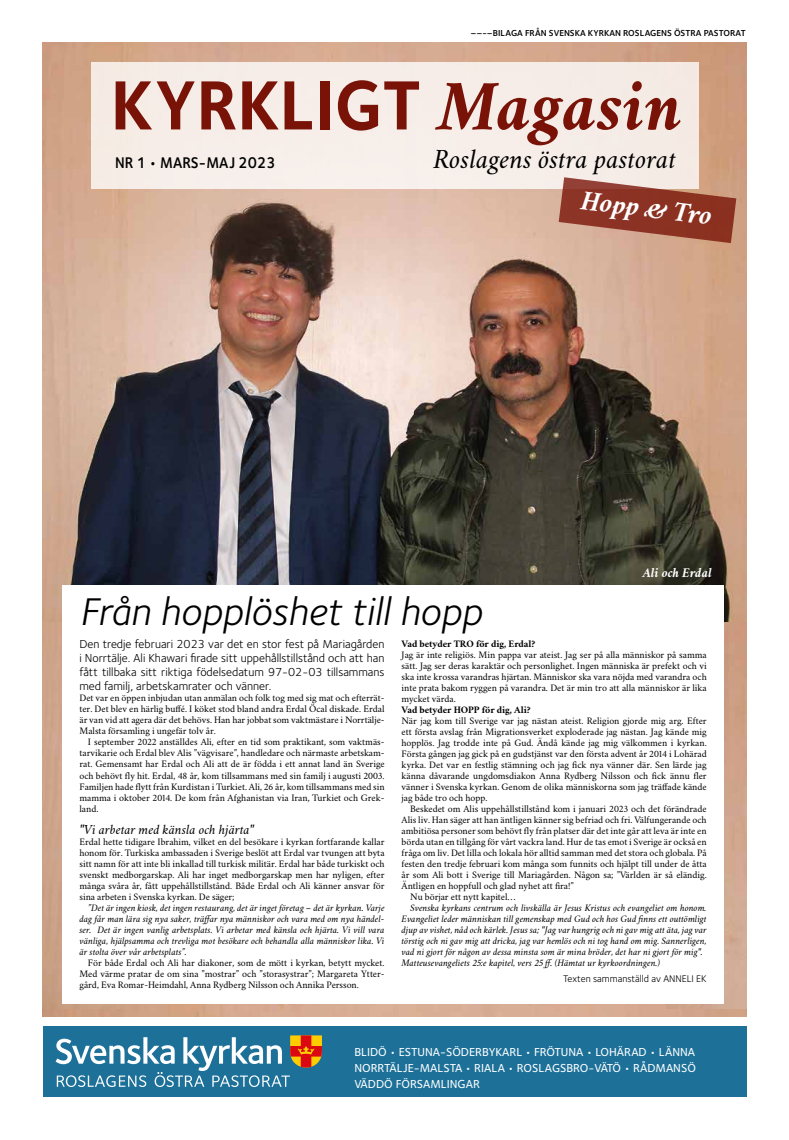
<style>
.page{position:relative;width:789px;height:1140px;background:#fff}
.page>*{position:absolute;margin:0;border:0;box-sizing:border-box;transform-origin:0 0}
.t1{font:700 72px "Foundry Sterling OT3";color:#791307;scale:.95 1}
.t2{font:italic 40px "Foundry Sterling OT3";color:#000}
.t3{font:italic 28px "Crimson Svk 2.0";color:#000}
.t4{font:italic 700 28px "Crimson Svk 2.0";color:#fff}
.t5{font:600 16px "Foundry Sterling OT3";color:#000;scale:.92 1}
.t6{font:italic 14px "Crimson Svk 2.0";color:#000}
.t7{font:italic 700 13.5px "Crimson Svk 2.0";color:#fff}
.t8{font:12px/14px "Foundry Sterling OT3";color:#000;text-align:justify}
.t9{font:500 12px/16px "Foundry Sterling OT3";color:#fff;text-align:justify}
.t10{font:10px/11px "Crimson Svk 2.0";color:#000;text-align:justify}
.t11{font:italic 10px/11px "Crimson Svk 2.0";color:#000;text-align:justify}
.t12{font:700 10px "Crimson Svk 2.0";color:#000}
.t13{font:10px "Foundry Sterling OT3";color:#000}
.t14{font:600 9px "Foundry Sterling OT3";color:#000}
.s1{font-family:"Crimson Svk 2.0";font-style:italic}
</style>
<div class="page">
<img style="left:666px;top:621px;width:80px;height:387px">
<img style="left:43px;top:43px;width:703px;height:578px">
<div style="left:43px;top:1025px;width:703px;height:71px;background:#1d7199"></div>
<svg style="left:56px;top:1035px;width:266px;height:52px"></svg>
<div style="left:62px;top:585px;width:661px;height:418px;background:#fff"></div>
<div style="left:91px;top:62px;width:606px;height:127px;background:#f6ede8"></div>
<svg style="left:558px;top:177px;width:177px;height:66px;background:#a76050"></svg>
<p class="t14" style="left:470px;top:26px;width:276px">––-–BILAGA FRÅN SVENSKA KYRKAN ROSLAGENS ÖSTRA PASTORAT</p>
<h1 class="t1" style="left:111px;top:48px;width:602px">KYRKLIGT <span class="s1">Magasin</span></h1>
<h3 class="t5" style="left:115px;top:150px;width:176px">NR 1 • MARS-MAJ 2023</h3>
<h3 class="t3" style="left:433px;top:142px;width:244px">Roslagens östra pastorat</h3>
<h3 class="t4" style="left:583px;top:181px;width:133px;rotate:7deg">Hopp &amp; Tro</h3>
<h2 class="t2" style="left:79px;top:582px;width:404px">Från hopplöshet till hopp</h2>
<h3 class="t7" style="left:642px;top:563px;width:70px">Ali och Erdal</h3>
<p class="t8" style="left:79px;top:636px;width:306px">Den tredje februari 2023 var det en stor fest på Mariagården i Norrtälje. Ali Khawari firade sitt uppehållstillstånd och att han fått tillbaka sitt riktiga födelsedatum 97-02-03 tillsammans med familj, arbetskamrater och vänner.</p>
<p class="t10" style="left:79px;top:692px;width:306px">Det var en öppen inbjudan utan anmälan och folk tog med sig mat och efterrät&shy;ter. Det blev en härlig buffé. I köket stod bland andra Erdal Öcal diskade. Erdal är van vid att agera där det behövs. Han har jobbat som vaktmästare i Norrtälje-Malsta församling i ungefär tolv år.</p>
<p class="t10" style="left:79px;top:736px;width:306px;text-indent:8px">I september 2022 anställdes Ali, efter en tid som praktikant, som vaktmäs&shy;tarvikarie och Erdal blev Alis ”vägvisare”, handledare och närmaste arbetskam&shy;rat. Gemensamt har Erdal och Ali att de är födda i ett annat land än Sverige och behövt fly hit. Erdal, 48 år, kom tillsammans med sin familj i augusti 2003.<br>Familjen hade flytt från Kurdistan i Turkiet. Ali, 26 år, kom tillsammans med sin mamma i oktober 2014. De kom från Afghanistan via Iran, Turkiet och Grek&shy;land.</p>
<h3 class="t6" style="left:79px;top:821px;width:176px">"Vi arbetar med känsla och hjärta"</h3>
<p class="t10" style="left:79px;top:835px;width:306px">Erdal hette tidigare Ibrahim, vilket en del besökare i kyrkan fortfarande kallar honom för. Turkiska ambassaden i Sverige beslöt att Erdal var tvungen att byta sitt namn för att inte bli inkallad till turkisk militär. Erdal har både turkiskt och svenskt medborgarskap. Ali har inget medborgarskap men har nyligen, efter många svåra år, fått uppehållstillstånd. Både Erdal och Ali känner ansvar för sina arbeten i Svenska kyrkan. De säger;</p>
<p class="t11" style="left:79px;top:902px;width:306px;text-indent:8px">”Det är ingen kiosk, det ingen restaurang, det är inget företag – det är kyrkan. Varje dag får man lära sig nya saker, träffar nya människor och vara med om nya händel&shy;ser. Det är ingen vanlig arbetsplats. Vi arbetar med känsla och hjärta. Vi vill vara vänliga, hjälpsamma och trevliga mot besökare och behandla alla människor lika. Vi är stolta över vår arbetsplats”.</p>
<p class="t10" style="left:79px;top:956px;width:306px;text-indent:8px">För både Erdal och Ali har diakoner, som de mött i kyrkan, betytt mycket.<br>Med värme pratar de om sina ”mostrar” och ”storasystrar”; Margareta Ytter&shy;gård, Eva Romar-Heimdahl, Anna Rydberg Nilsson och Annika Persson.</p>
<p class="t12" style="left:401px;top:635px;width:135px">Vad betyder TRO för dig, Erdal?</p>
<p class="t10" style="left:401px;top:648px;width:306px">Jag är inte religiös. Min pappa var ateist. Jag ser på alla människor på samma sätt. Jag ser deras karaktär och personlighet. Ingen människa är prefekt och vi ska inte krossa varandras hjärtan. Människor ska vara nöjda med varandra och inte prata bakom ryggen på varandra. Det är min tro att alla människor är lika mycket värda.</p>
<p class="t12" style="left:401px;top:701px;width:131px">Vad betyder HOPP för dig, Ali?</p>
<p class="t10" style="left:401px;top:714px;width:306px">När jag kom till Sverige var jag nästan ateist. Religion gjorde mig arg. Efter ett första avslag från Migrationsverket exploderade jag nästan. Jag kände mig hopplös. Jag trodde inte på Gud. Ändå kände jag mig välkommen i kyrkan.<br>Första gången jag gick på en gudstjänst var den första advent år 2014 i Lohärad kyrka. Det var en festlig stämning och jag fick nya vänner där. Sen lärde jag känna dåvarande ungdomsdiakon Anna Rydberg Nilsson och fick ännu fler vänner i Svenska kyrkan. Genom de olika människorna som jag träffade kände jag både tro och hopp.</p>
<p class="t10" style="left:410px;top:802px;width:298px">Beskedet om Alis uppehållstillstånd kom i januari 2023 och det förändrade</p>
<p class="t10" style="left:401px;top:813px;width:306px">Alis liv. Han säger att han äntligen känner sig befriad och fri. Välfungerande och</p>
<p class="t10" style="left:401px;top:824px;width:306px">ambitiösa personer som behövt fly från platser där det inte går att leva är inte en</p>
<p class="t10" style="left:401px;top:835px;width:306px">börda utan en tillgång för vårt vackra land. Hur de tas emot i Sverige är också en</p>
<p class="t10" style="left:401px;top:846px;width:306px">fråga om liv. Det lilla och lokala hör alltid samman med det stora och globala. På</p>
<p class="t10" style="left:401px;top:857px;width:306px">festen den tredje februari kom många som funnits och hjälpt till under de åtta</p>
<p class="t10" style="left:401px;top:868px;width:306px">år som Ali bott i Sverige till Mariagården. Någon sa; ”Världen är så eländig.</p>
<p class="t10" style="left:401px;top:879px;width:174px">Äntligen en hoppfull och glad nyhet att fira!”</p>
<p class="t10" style="left:410px;top:890px;width:107px">Nu börjar ett nytt kapitel…</p>
<p class="t11" style="left:401px;top:901px;width:306px;text-align:left;text-indent:8px">Svenska kyrkans centrum och livskälla är Jesus Kristus och evangeliet om honom.<br>Evangeliet leder människan till gemenskap med Gud och hos Gud finns ett outtömligt djup av vishet, nåd och kärlek. Jesus sa; "Jag var hungrig och ni gav mig att äta, jag var törstig och ni gav mig att dricka, jag var hemlös och ni tog hand om mig. Sannerligen, vad ni gjort för någon av dessa minsta som är mina bröder, det har ni gjort för mig".<br>Matteusevangeliets 25:e kapitel, vers 25 ff. (Hämtat ur kyrkoordningen.)</p>
<p class="t13" style="left:563px;top:971px;width:145px">Texten sammanställd av ANNELI EK</p>
<p class="t9" style="left:354px;top:1043px;width:343px">BLIDÖ • ESTUNA-SÖDERBYKARL • FRÖTUNA • LOHÄRAD • LÄNNA NORRTÄLJE-MALSTA • RIALA • ROSLAGSBRO-VÄTÖ • RÅDMANSÖ VÄDDÖ FÖRSAMLINGAR</p>
</div>
